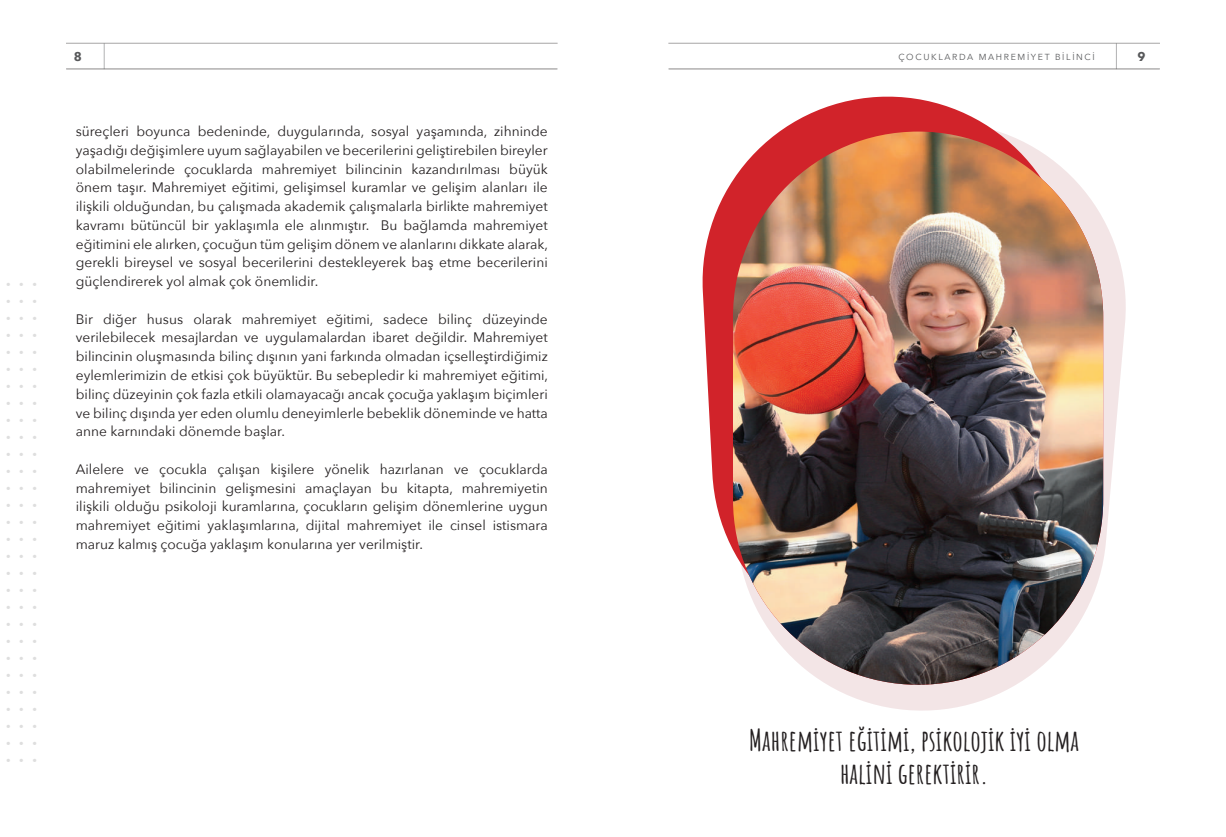
<style>
.page{position:relative;width:1226px;height:837px;background:#fff}
.page>*{position:absolute;margin:0;border:0;box-sizing:border-box;transform-origin:0 0}
.t1{font:28.75px "Niramit";color:#dedede}
.t2{font:700 28.75px/32.5px "Amatic SC";color:#231f20;text-align:center}
.t3{font:13.75px/18.8px "Avenir Next";color:#231f20;text-align:justify}
.t4{font:700 12.5px "Avenir Next";color:#57585a}
.t5{font:8.75px "Avenir Next";letter-spacing:.19em;color:#57585a}
</style>
<div class="page">
<svg style="left:104px;top:43px;width:1px;height:26px"></svg>
<svg style="left:1116px;top:43px;width:1px;height:26px"></svg>
<svg style="left:789px;top:195px;width:337px;height:516px"></svg>
<svg style="left:702px;top:96px;width:385px;height:558px"></svg>
<img style="left:733px;top:131px;width:370px;height:553px;border-radius:185px">
<h1 class="t1" style="left:5px;top:251px;width:34px">. . .</h1>
<h1 class="t1" style="left:5px;top:268px;width:34px">. . .</h1>
<h1 class="t1" style="left:5px;top:285px;width:34px">. . .</h1>
<h1 class="t1" style="left:5px;top:302px;width:34px">. . .</h1>
<h1 class="t1" style="left:5px;top:319px;width:34px">. . .</h1>
<h1 class="t1" style="left:5px;top:336px;width:34px">. . .</h1>
<h1 class="t1" style="left:5px;top:353px;width:34px">. . .</h1>
<h1 class="t1" style="left:5px;top:370px;width:34px">. . .</h1>
<h1 class="t1" style="left:5px;top:387px;width:34px">. . .</h1>
<h1 class="t1" style="left:5px;top:404px;width:34px">. . .</h1>
<h1 class="t1" style="left:5px;top:421px;width:34px">. . .</h1>
<h1 class="t1" style="left:5px;top:438px;width:34px">. . .</h1>
<h1 class="t1" style="left:5px;top:455px;width:34px">. . .</h1>
<h1 class="t1" style="left:5px;top:472px;width:34px">. . .</h1>
<h1 class="t1" style="left:5px;top:489px;width:34px">. . .</h1>
<h1 class="t1" style="left:5px;top:506px;width:34px">. . .</h1>
<h1 class="t1" style="left:5px;top:523px;width:34px">. . .</h1>
<h1 class="t1" style="left:5px;top:540px;width:34px">. . .</h1>
<h1 class="t1" style="left:5px;top:557px;width:34px">. . .</h1>
<h1 class="t1" style="left:5px;top:574px;width:34px">. . .</h1>
<h1 class="t1" style="left:5px;top:591px;width:34px">. . .</h1>
<h1 class="t1" style="left:5px;top:608px;width:34px">. . .</h1>
<h1 class="t1" style="left:5px;top:625px;width:34px">. . .</h1>
<h1 class="t1" style="left:5px;top:642px;width:34px">. . .</h1>
<h1 class="t1" style="left:5px;top:659px;width:34px">. . .</h1>
<h1 class="t1" style="left:5px;top:676px;width:34px">. . .</h1>
<h1 class="t1" style="left:5px;top:693px;width:34px">. . .</h1>
<h1 class="t1" style="left:5px;top:710px;width:34px">. . .</h1>
<h1 class="t1" style="left:5px;top:727px;width:34px">. . .</h1>
<p class="t4" style="left:74px;top:46px;width:10px">8</p>
<p class="t5" style="left:898px;top:50px;width:198px">ÇOCUKLARDA MAHREMİYET BİLİNCİ</p>
<p class="t4" style="left:1138px;top:46px;width:10px">9</p>
<p class="t3" style="left:76px;top:121px;width:474px">süreçleri boyunca bedeninde, duygularında, sosyal yaşamında, zihninde yaşadığı değişimlere uyum sağlayabilen ve becerilerini geliştirebilen bireyler olabilmelerinde çocuklarda mahremiyet bilincinin kazandırılması büyük önem taşır. Mahremiyet eğitimi, gelişimsel kuramlar ve gelişim alanları ile ilişkili olduğundan, bu çalışmada akademik çalışmalarla birlikte mahremiyet kavramı bütüncül bir yaklaşımla ele alınmıştır. Bu bağlamda mahremiyet eğitimini ele alırken, çocuğun tüm gelişim dönem ve alanlarını dikkate alarak, gerekli bireysel ve sosyal becerilerini destekleyerek baş etme becerilerini güçlendirerek yol almak çok önemlidir.</p>
<p class="t3" style="left:76px;top:309px;width:474px">Bir diğer husus olarak mahremiyet eğitimi, sadece bilinç düzeyinde verilebilecek mesajlardan ve uygulamalardan ibaret değildir. Mahremiyet bilincinin oluşmasında bilinç dışının yani farkında olmadan içselleştirdiğimiz eylemlerimizin de etkisi çok büyüktür. Bu sebepledir ki mahremiyet eğitimi, bilinç düzeyinin çok fazla etkili olamayacağı ancak çocuğa yaklaşım biçimleri ve bilinç dışında yer eden olumlu deneyimlerle bebeklik döneminde ve hatta anne karnındaki dönemde başlar.</p>
<p class="t3" style="left:76px;top:459px;width:473px">Ailelere ve çocukla çalışan kişilere yönelik hazırlanan ve çocuklarda mahremiyet bilincinin gelişmesini amaçlayan bu kitapta, mahremiyetin ilişkili olduğu psikoloji kuramlarına, çocukların gelişim dönemlerine uygun mahremiyet eğitimi yaklaşımlarına, dijital mahremiyet ile cinsel istismara maruz kalmış çocuğa yaklaşım konularına yer verilmiştir.</p>
<h1 class="t2" style="left:749px;top:722px;width:331px">Mahremiyet eğitimi, psikolojik iyi olma halini gerektirir.</h1>
</div>
